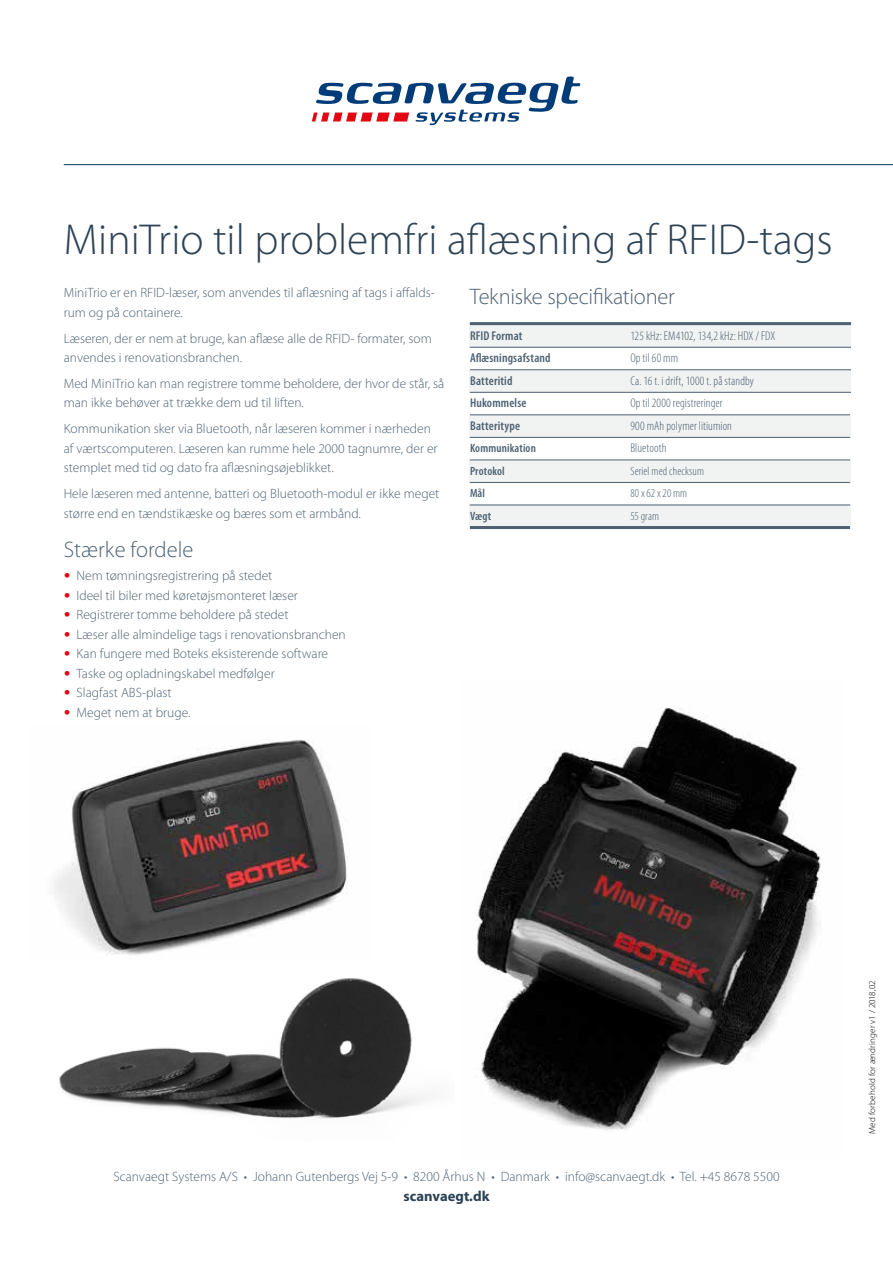
<style>
.page{position:relative;width:893px;height:1263px;background:#fff}
.page>*{position:absolute;margin:0;border:0;box-sizing:border-box;transform-origin:0 0}
.t1{font:300 43.5px "Myriad Pro";color:#2c4255}
.t2{font:300 22.5px "Myriad Pro";letter-spacing:-.01em;color:#4d6172}
.t3{font:14.55px "Myriad MM 700 600";color:#2c4255}
.t4{font:300 13.5px/19.5px "Myriad Pro";color:#4d6172}
.t5{font:300 condensed 12.75px/22.5px "Myriad Pro";letter-spacing:.01em;color:#4d6172}
.t6{font:600 condensed 12.75px/22.5px "Myriad Pro";letter-spacing:.015em;color:#4d6172}
.t7{font:300 condensed 12px/22.5px "Myriad Pro";letter-spacing:.01em;color:#4d6172}
.t8{font:600 condensed 12px/22.5px "Myriad Pro";letter-spacing:.015em;color:#4d6172}
.t9{font:300 9px "Myriad Pro";letter-spacing:.02em;color:#000}
.s1{font-family:"Frutiger";font-weight:900;color:#e30613}
</style>
<div class="page">
<svg style="left:312px;top:77px;width:268px;height:48px"></svg>
<hr style="left:64px;top:164px;width:829px;height:1px;background:#003b60">
<img style="left:475px;top:706px;width:346px;height:424px">
<img style="left:59px;top:978px;width:371px;height:141px">
<img style="left:54px;top:740px;width:294px;height:215px">
<div style="left:470px;top:504px;width:381px;height:23px;background:#f1f2f2"></div>
<div style="left:470px;top:460px;width:381px;height:23px;background:#f1f2f2"></div>
<div style="left:470px;top:415px;width:381px;height:23px;background:#f1f2f2"></div>
<div style="left:470px;top:323px;width:381px;height:25px;background:#f1f2f2"></div>
<div style="left:470px;top:369px;width:381px;height:23px;background:#f1f2f2"></div>
<hr style="left:470px;top:347px;width:381px;height:1px;background:#4d6172">
<hr style="left:470px;top:369px;width:381px;height:1px;background:#4d6172">
<hr style="left:470px;top:392px;width:381px;height:1px;background:#4d6172">
<hr style="left:470px;top:322px;width:381px;height:3px;background:#4d6172">
<hr style="left:470px;top:415px;width:380px;height:1px;background:#4d6172">
<hr style="left:470px;top:437px;width:380px;height:1px;background:#4d6172">
<hr style="left:470px;top:460px;width:380px;height:1px;background:#4d6172">
<hr style="left:470px;top:482px;width:380px;height:1px;background:#4d6172">
<hr style="left:470px;top:505px;width:380px;height:1px;background:#4d6172">
<hr style="left:470px;top:526px;width:380px;height:3px;background:#4d6172">
<h1 class="t1" style="left:64px;top:213px;width:770px">MiniTrio til problemfri aflæsning af RFID-tags</h1>
<p class="t4" style="left:64px;top:283px;width:373px">MiniTrio er en RFID-læser, som anvendes til aflæsning af tags i affalds&shy;rum og på containere.</p>
<p class="t4" style="left:64px;top:328px;width:369px">Læseren, der er nem at bruge, kan aflæse alle de RFID- formater, som anvendes i renovationsbranchen.</p>
<p class="t4" style="left:64px;top:374px;width:382px">Med MiniTrio kan man registrere tomme beholdere, der hvor de står, så man ikke behøver at trække dem ud til liften.</p>
<p class="t4" style="left:64px;top:419px;width:375px">Kommunikation sker via Bluetooth, når læseren kommer i nærheden af værtscomputeren. Læseren kan rumme hele 2000 tagnumre, der er stemplet med tid og dato fra aflæsningsøjeblikket.</p>
<p class="t4" style="left:64px;top:484px;width:377px">Hele læseren med antenne, batteri og Bluetooth-modul er ikke meget større end en tændstikæske og bæres som et armbånd.</p>
<h2 class="t2" style="left:64px;top:536px;width:131px">Stærke fordele</h2>
<p class="t4" style="left:64px;top:566px;width:210px"><span class="s1">•</span> Nem tømningsregistrering på stedet</p>
<p class="t4" style="left:64px;top:586px;width:236px"><span class="s1">•</span> Ideel til biler med køretøjsmonteret læser</p>
<p class="t4" style="left:64px;top:605px;width:226px"><span class="s1">•</span> Registrerer tomme beholdere på stedet</p>
<p class="t4" style="left:64px;top:625px;width:284px"><span class="s1">•</span> Læser alle almindelige tags i renovationsbranchen</p>
<p class="t4" style="left:64px;top:644px;width:266px"><span class="s1">•</span> Kan fungere med Boteks eksisterende software</p>
<p class="t4" style="left:64px;top:664px;width:213px"><span class="s1">•</span> Taske og opladningskabel medfølger</p>
<p class="t4" style="left:64px;top:683px;width:109px"><span class="s1">•</span> Slagfast ABS-plast</p>
<p class="t4" style="left:64px;top:702px;width:128px"><span class="s1">•</span> Meget nem at bruge.</p>
<h2 class="t2" style="left:470px;top:283px;width:206px">Tekniske specifikationer</h2>
<p class="t6" style="left:470px;top:324px;width:82px">RFID Format<br>Aflæsningsafstand<br>Batteritid<br>Hukommelse<br>Batteritype</p>
<p class="t8" style="left:470px;top:437px;width:67px">Kommunikation<br>Protokol<br>Mål<br>Vægt</p>
<p class="t5" style="left:630px;top:324px;width:146px">125 kHz: EM4102, 134,2 kHz: HDX / FDX<br>Op til 60 mm<br>Ca. 16 t. i drift, 1000 t. på standby<br>Op til 2000 registreringer<br>900 mAh polymer litiumion<br>Bluetooth</p>
<p class="t7" style="left:630px;top:459px;width:75px">Seriel med checksum<br>80 x 62 x 20 mm<br>55 gram</p>
<p class="t4" style="left:113px;top:1167px;width:668px">Scanvaegt Systems A/S • Johann Gutenbergs Vej 5-9 • 8200 Århus N • Danmark • info@scanvaegt.dk • Tel. +45 8678 5500</p>
<p class="t3" style="left:403px;top:1189px;width:88px">scanvaegt.dk</p>
<p class="t9" style="left:867px;top:1134px;width:155px;rotate:-90deg">Med forbehold for ændringer v1 / 2018,02</p>
</div>
